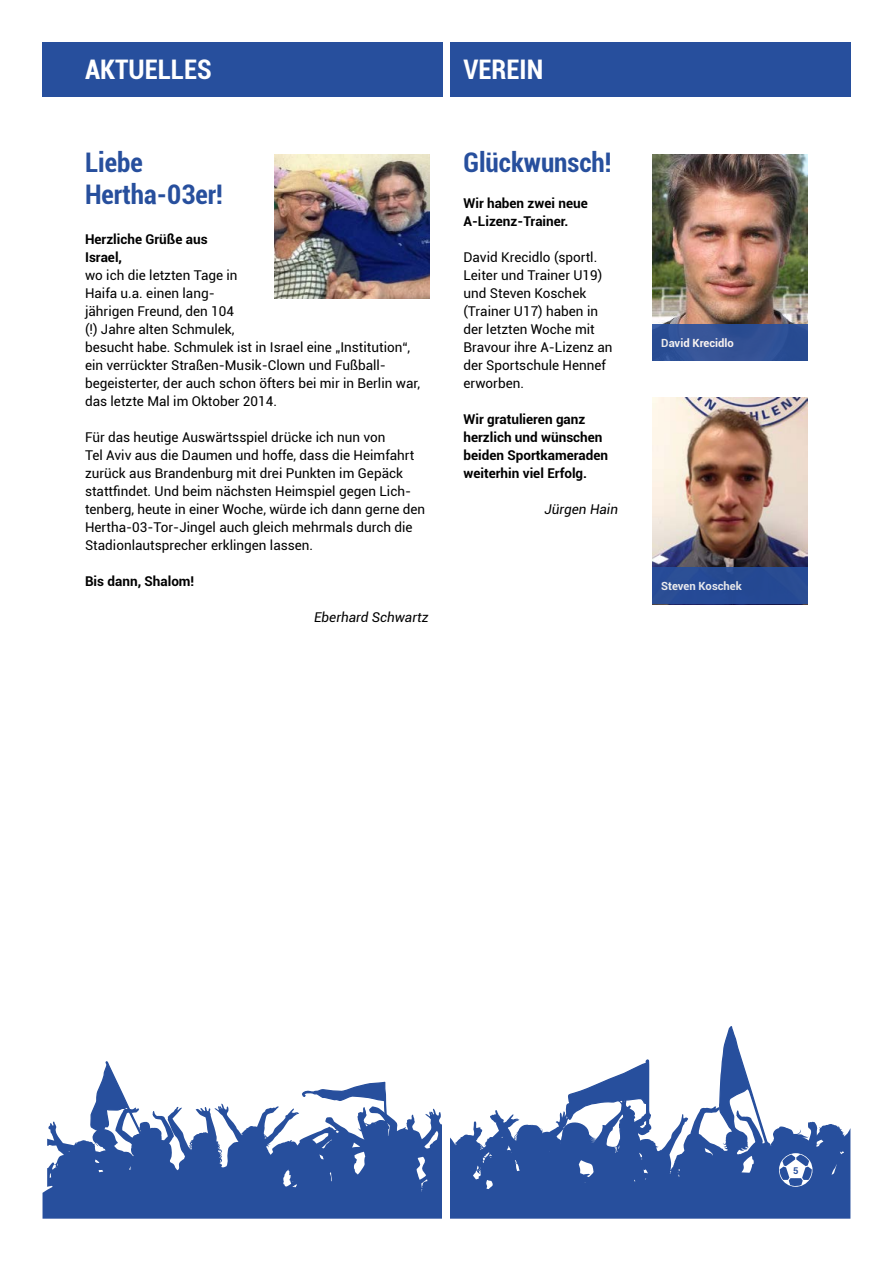
<style>
.page{position:relative;width:893px;height:1263px;background:#fff}
.page>*{position:absolute;margin:0;border:0;box-sizing:border-box;transform-origin:0 0}
.t1{font:700 condensed 27px/32.4px "Roboto";color:#274f9d}
.t2{font:700 condensed 27px "Roboto";color:#fff}
.t3{font:13.5px/18px "Roboto";color:#000}
.t4{font:700 13.5px/18px "Roboto";color:#000}
.t5{font:italic 13.5px "Roboto";color:#000}
.t6{font:700 11.25px "Roboto";color:#fff}
.t7{font:700 9.3px "Roboto";color:#274f9d}
</style>
<div class="page">
<svg style="left:43px;top:1103px;width:807px;height:116px;fill:#274f9d"></svg>
<div style="left:43px;top:43px;width:400px;height:54px;background:#274f9d"></div>
<div style="left:450px;top:43px;width:400px;height:54px;background:#274f9d"></div>
<svg style="left:566px;top:1060px;width:86px;height:159px"></svg>
<svg style="left:300px;top:1082px;width:91px;height:122px"></svg>
<svg style="left:90px;top:1061px;width:69px;height:145px"></svg>
<div style="left:443px;top:1063px;width:7px;height:173px;background:#fff"></div>
<svg style="left:718px;top:1027px;width:95px;height:187px"></svg>
<div style="left:789px;top:1166px;width:13px;height:8px;background:#fff"></div>
<img style="left:653px;top:397px;width:155px;height:171px">
<img style="left:274px;top:154px;width:155px;height:144px">
<img style="left:653px;top:154px;width:155px;height:171px">
<div style="left:653px;top:325px;width:155px;height:36px;background:#315195"></div>
<div style="left:653px;top:568px;width:155px;height:36px;background:#254a94"></div>
<h1 class="t2" style="left:85px;top:50px;width:128px">AKTUELLES</h1>
<h1 class="t2" style="left:463px;top:50px;width:81px">VEREIN</h1>
<h1 class="t1" style="left:85px;top:145px;width:139px">Liebe<br>Hertha-03er!</h1>
<p class="t4" style="left:85px;top:230px;width:124px">Herzliche Grüße aus<br>Israel,</p>
<p class="t3" style="left:85px;top:266px;width:336px">wo ich die letzten Tage in<br>Haifa u.a. einen lang-<br>jährigen Freund, den 104<br>(!) Jahre alten Schmulek,<br>besucht habe. Schmulek ist in Israel eine „Institution“, ein verrückter Straßen-Musik-Clown und Fußball&shy;begeisterter, der auch schon öfters bei mir in Berlin war, das letzte Mal im Oktober 2014.</p>
<p class="t3" style="left:85px;top:428px;width:342px">Für das heutige Auswärtsspiel drücke ich nun von<br>Tel Aviv aus die Daumen und hoffe, dass die Heimfahrt zurück aus Brandenburg mit drei Punkten im Gepäck stattfindet. Und beim nächsten Heimspiel gegen Lich&shy;tenberg, heute in einer Woche, würde ich dann gerne den Hertha-03-Tor-Jingel auch gleich mehrmals durch die Stadionlautsprecher erklingen lassen.</p>
<p class="t4" style="left:85px;top:572px;width:111px">Bis dann, Shalom!</p>
<p class="t5" style="left:314px;top:608px;width:116px">Eberhard Schwartz</p>
<h1 class="t1" style="left:463px;top:145px;width:150px">Glückwunsch!</h1>
<p class="t4" style="left:463px;top:194px;width:126px">Wir haben zwei neue<br>A-Lizenz-Trainer.</p>
<p class="t3" style="left:463px;top:248px;width:150px">David Krecidlo (sportl.<br>Leiter und Trainer U19) und Steven Koschek (Trainer U17) haben in der letzten Woche mit<br>Bravour ihre A-Lizenz an der Sportschule Hennef erworben.</p>
<p class="t4" style="left:463px;top:410px;width:146px">Wir gratulieren ganz herzlich und wünschen beiden Sportkameraden weiterhin viel Erfolg.</p>
<p class="t5" style="left:545px;top:500px;width:75px">Jürgen Hain</p>
<p class="t6" style="left:661px;top:335px;width:74px">David Krecidlo</p>
<p class="t6" style="left:661px;top:578px;width:82px">Steven Koschek</p>
<p class="t7" style="left:793px;top:1164px;width:7px">5</p>
</div>
